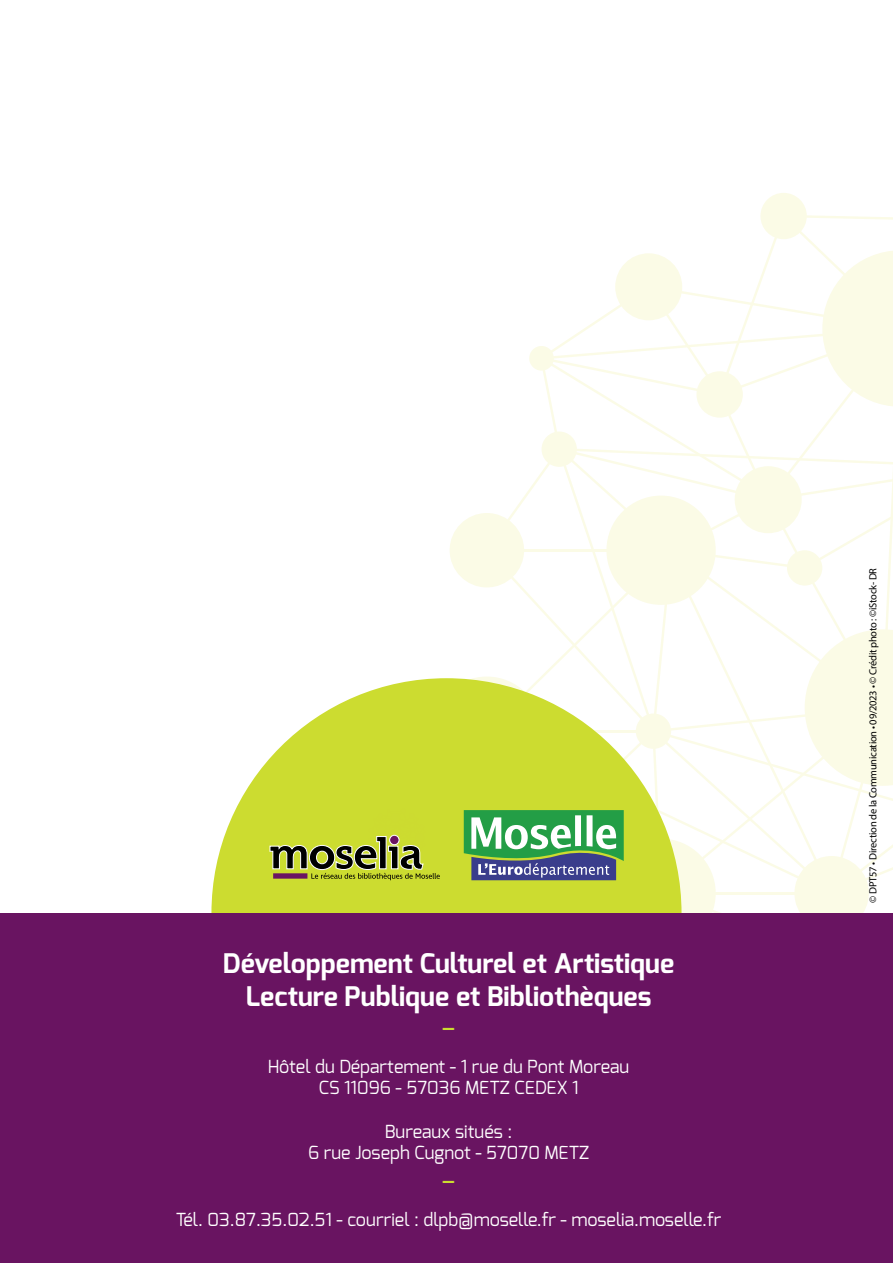
<style>
.page{position:relative;width:893px;height:1263px;background:#fff}
.page>*{position:absolute;margin:0;border:0;box-sizing:border-box;transform-origin:0 0}
.t1{font:700 27px/32.4px "Exo";color:#fff;text-align:center}
.t2{font:18px/21.6px "Exo";color:#fff;text-align:center}
.t3{font:700 18px "Exo";color:#ccdc30}
.t4{font:10.5px "Myriad Pro";letter-spacing:-.025em;color:#000}
</style>
<div class="page">
<div style="left:760px;top:193px;width:47px;height:46px;background:#fbfbe6;border-radius:50%"></div>
<div style="left:450px;top:513px;width:74px;height:74px;background:#fbfbe6;border-radius:50%"></div>
<div style="left:211px;top:678px;width:470px;height:470px;background:#ccdc30;border-radius:50%"></div>
<div style="left:0;top:913px;width:893px;height:350px;background:#691461"></div>
<svg style="left:269px;top:834px;width:171px;height:46px"></svg>
<div style="left:390px;top:835px;width:9px;height:10px;background:#6a1462;border-radius:50%"></div>
<div style="left:390px;top:835px;width:9px;height:10px;border:1px solid #fff;border-radius:50%"></div>
<div style="left:273px;top:873px;width:34px;height:6px;background:#6a1462"></div>
<svg style="left:464px;top:215px;width:429px;height:698px"></svg>
<h1 class="t1" style="left:223px;top:947px;width:453px">Développement Culturel et Artistique<br>Lecture Publique et Bibliothèques</h1>
<p class="t3" style="left:443px;top:1011px;width:14px">_</p>
<p class="t2" style="left:268px;top:1055px;width:363px">Hôtel du Département - 1 rue du Pont Moreau<br>CS 11096 - 57036 METZ CEDEX 1</p>
<p class="t2" style="left:308px;top:1120px;width:283px">Bureaux situés :<br>6 rue Joseph Cugnot - 57070 METZ</p>
<p class="t3" style="left:443px;top:1165px;width:14px">_</p>
<p class="t2" style="left:176px;top:1209px;width:547px">Tél. 03.87.35.02.51 - courriel : dlpb@moselle.fr - moselia.moselle.fr</p>
<p class="t4" style="left:866px;top:903px;width:336px;rotate:-90deg">© DPT57 • Direction de la Communication • 09/2023 • © Crédit photo : ©iStock- DR</p>
</div>
